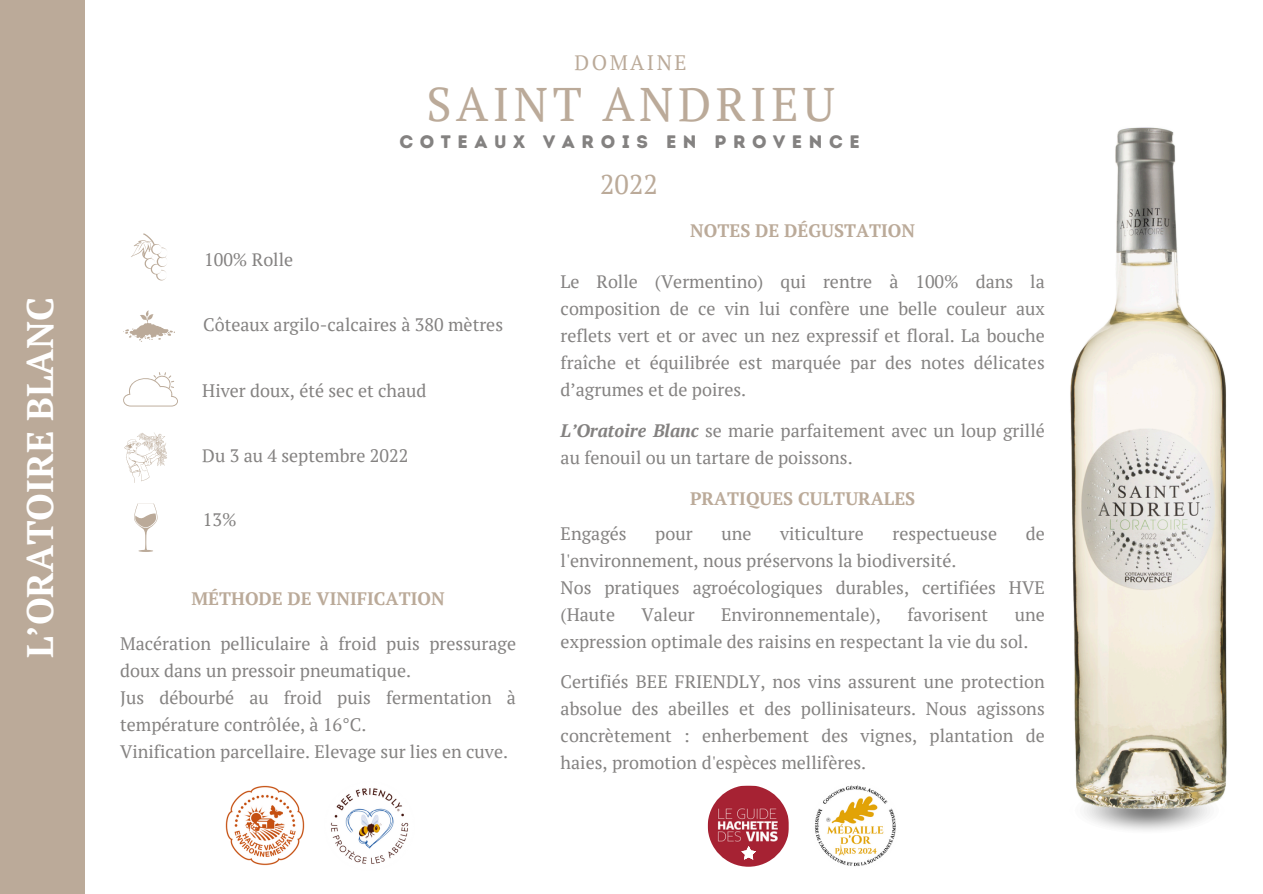
<style>
.page{position:relative;width:1263px;height:894px;background:#fff}
.page>*{position:absolute;margin:0;border:0;box-sizing:border-box;transform-origin:0 0}
.t1{font:46.95px "PT Serif";letter-spacing:.095em;color:#ba9}
.t2{font:700 36.9px "PT Serif";color:#fff}
.t3{font:27px "PT Serif";color:#ba9}
.t4{font:21px "PT Serif";letter-spacing:.115em;color:#ba9}
.t5{font:18.15px "Intro Rust Base";letter-spacing:.36em;color:#848281}
.t6{font:18px/27px "PT Serif";color:#848281}
.t7{font:700 18px "PT Serif";color:#ba9}
.s1{font-weight:700;font-style:italic}
</style>
<div class="page">
<div style="left:0;top:0;width:1263px;height:893px;background:#ba9"></div>
<div style="left:85px;top:0;width:1178px;height:893px;background:#fff"></div>
<img style="left:1070px;top:127px;width:157px;height:698px">
<svg style="left:131px;top:233px;width:36px;height:47px"></svg>
<svg style="left:123px;top:310px;width:52px;height:32px"></svg>
<svg style="left:123px;top:372px;width:55px;height:34px"></svg>
<svg style="left:124px;top:432px;width:43px;height:51px"></svg>
<svg style="left:134px;top:503px;width:23px;height:49px"></svg>
<img style="left:225px;top:785px;width:80px;height:81px">
<img style="left:330px;top:788px;width:79px;height:76px">
<img style="left:815px;top:785px;width:81px;height:81px">
<img style="left:708px;top:785px;width:81px;height:81px;border-radius:50%">
<svg style="left:741px;top:845px;width:15px;height:14px"></svg>
<p class="t2" style="left:15px;top:658px;width:363px;rotate:-90deg">L’ORATOIRE BLANC</p>
<p class="t4" style="left:575px;top:48px;width:113px">DOMAINE</p>
<p class="t1" style="left:426px;top:72px;width:410px">SAINT ANDRIEU</p>
<p class="t5" style="left:399px;top:130px;width:462px">COTEAUX VAROIS EN PROVENCE</p>
<p class="t3" style="left:600px;top:166px;width:59px">2022</p>
<p class="t6" style="left:204px;top:245px;width:90px">100% Rolle</p>
<p class="t6" style="left:203px;top:311px;width:301px">Côteaux argilo-calcaires à 380 mètres</p>
<p class="t6" style="left:202px;top:376px;width:226px">Hiver doux, été sec et chaud</p>
<p class="t6" style="left:202px;top:441px;width:208px">Du 3 au 4 septembre 2022</p>
<p class="t6" style="left:203px;top:506px;width:35px">13%</p>
<p class="t7" style="left:192px;top:586px;width:255px">MÉTHODE DE VINIFICATION</p>
<p class="t6" style="left:120px;top:629px;width:397px">Macération pelliculaire à froid puis pressurage doux dans un pressoir pneumatique.</p>
<p class="t6" style="left:120px;top:683px;width:397px">Jus débourbé au froid puis fermentation à température contrôlée, à 16°C.</p>
<h4 class="t6" style="left:120px;top:737px;width:389px">Vinification parcellaire. Elevage sur lies en cuve.</h4>
<p class="t7" style="left:690px;top:219px;width:226px">NOTES DE DÉGUSTATION</p>
<p class="t6" style="left:561px;top:268px;width:486px;text-align:justify">Le Rolle (Vermentino) qui rentre à 100% dans la composition de ce vin lui confère une belle couleur aux reflets vert et or avec un nez expressif et floral. La bouche fraîche et équilibrée est marquée par des notes délicates d’agrumes et de poires.</p>
<h2 class="t6" style="left:561px;top:416px;width:486px"><span class="s1">L’Oratoire Blanc</span> se marie parfaitement avec un loup grillé au fenouil ou un tartare de poissons.</h2>
<p class="t7" style="left:690px;top:486px;width:227px">PRATIQUES CULTURALES</p>
<h4 class="t6" style="left:561px;top:520px;width:68px">Engagés</h4>
<h4 class="t6" style="left:655px;top:520px;width:39px">pour</h4>
<h4 class="t6" style="left:721px;top:520px;width:32px">une</h4>
<h4 class="t6" style="left:780px;top:520px;width:85px">viticulture</h4>
<h4 class="t6" style="left:892px;top:520px;width:106px">respectueuse</h4>
<h4 class="t6" style="left:1026px;top:520px;width:21px">de</h4>
<h4 class="t6" style="left:561px;top:547px;width:397px">l'environnement, nous préservons la biodiversité.</h4>
<p class="t6" style="left:561px;top:574px;width:486px">Nos pratiques agroécologiques durables, certifiées HVE (Haute</p>
<p class="t6" style="left:641px;top:601px;width:55px">Valeur</p>
<p class="t6" style="left:721px;top:601px;width:161px">Environnementale),</p>
<p class="t6" style="left:907px;top:601px;width:82px">favorisent</p>
<p class="t6" style="left:561px;top:601px;width:486px;text-indent:454px">une expression optimale des raisins en respectant la vie du sol.</p>
<p class="t6" style="left:561px;top:667px;width:486px;text-align:justify">Certifiés BEE FRIENDLY, nos vins assurent une protection absolue des abeilles et des pollinisateurs. Nous agissons concrètement : enherbement des vignes, plantation de haies, promotion d'espèces mellifères.</p>
</div>
